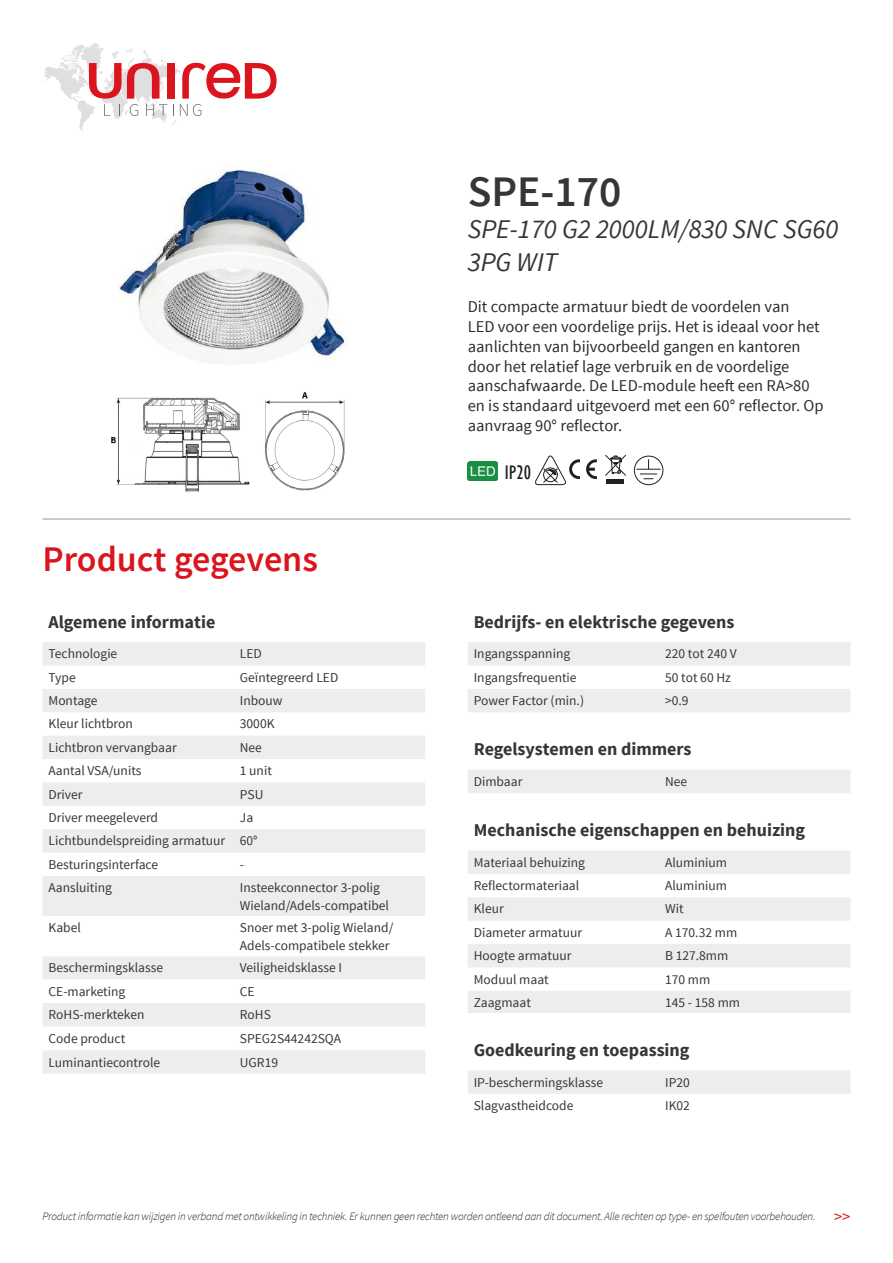
<style>
.page{position:relative;width:893px;height:1263px;background:#fff}
.page>*{position:absolute;margin:0;border:0;box-sizing:border-box;transform-origin:0 0}
.t1{font:600 43.5px "Source Sans Pro";color:#393535}
.t2{font:600 36px "Source Sans Pro";color:#db141d}
.t3{font:italic 27px/32.4px "Source Sans Pro";color:#393535}
.t4{font:condensed 20.1px "Gill Sans";color:#241f1f}
.t5{font:700 18px "Source Sans Pro";color:#393535}
.t6{font:16.5px/19.8px "Source Sans Pro";color:#302c2c}
.t7{font:16.5px "Source Sans Pro";color:#db141d}
.t8{font:13.5px/23.4px "Source Sans Pro";color:#393535}
.t9{font:italic 300 11.25px "Source Sans Pro";letter-spacing:-.02em;color:#241f1f}
</style>
<div class="page">
<svg style="left:44px;top:43px;width:233px;height:88px"></svg>
<img style="left:118px;top:167px;width:230px;height:197px">
<hr style="left:43px;top:519px;width:807px;height:1px;background:#969698">
<svg style="left:43px;top:642px;width:382px;height:117px;fill:#eeeded"></svg>
<svg style="left:43px;top:783px;width:382px;height:291px;fill:#eeeded"></svg>
<svg style="left:43px;top:916px;width:382px;height:87px"></svg>
<svg style="left:468px;top:642px;width:382px;height:452px"></svg>
<img style="left:468px;top:462px;width:29px;height:19px">
<svg style="left:535px;top:455px;width:45px;height:30px"></svg>
<svg style="left:586px;top:459px;width:11px;height:20px"></svg>
<div style="left:634px;top:456px;width:29px;height:29px;border:1px solid #241f1f;border-radius:50%"></div>
<svg style="left:637px;top:460px;width:23px;height:19px"></svg>
<hr style="left:607px;top:480px;width:17px;height:4px;background:#241f1f">
<svg style="left:605px;top:454px;width:21px;height:22px"></svg>
<img style="left:111px;top:392px;width:234px;height:101px">
<h1 class="t1" style="left:468px;top:164px;width:155px">SPE-170</h1>
<h3 class="t3" style="left:468px;top:213px;width:372px">SPE-170 G2 2000LM/830 SNC SG60<br>3PG WIT</h3>
<p class="t6" style="left:468px;top:297px;width:357px">Dit compacte armatuur biedt de voordelen van<br>LED voor een voordelige prijs. Het is ideaal voor het aanlichten van bijvoorbeeld gangen en kantoren door het relatief lage verbruik en de voordelige aanschafwaarde. De LED-module heeft een RA&gt;80 en is standaard uitgevoerd met een 60° reflector. Op aanvraag 90° reflector.</p>
<h2 class="t2" style="left:43px;top:537px;width:277px">Product gegevens</h2>
<h3 class="t5" style="left:49px;top:610px;width:168px">Algemene informatie</h3>
<p class="t8" style="left:49px;top:642px;width:70px">Technologie</p>
<p class="t8" style="left:240px;top:642px;width:23px">LED</p>
<p class="t8" style="left:49px;top:666px;width:29px">Type</p>
<p class="t8" style="left:240px;top:666px;width:100px">GeÏntegreerd LED</p>
<p class="t8" style="left:49px;top:689px;width:51px">Montage</p>
<p class="t8" style="left:240px;top:689px;width:44px">Inbouw</p>
<p class="t8" style="left:49px;top:712px;width:86px">Kleur lichtbron</p>
<p class="t8" style="left:240px;top:712px;width:36px">3000K</p>
<p class="t8" style="left:49px;top:736px;width:130px">Lichtbron vervangbaar</p>
<p class="t8" style="left:240px;top:736px;width:24px">Nee</p>
<p class="t8" style="left:49px;top:759px;width:95px">Aantal VSA/units</p>
<p class="t8" style="left:240px;top:759px;width:34px">1 unit</p>
<p class="t8" style="left:49px;top:783px;width:35px">Driver</p>
<p class="t8" style="left:240px;top:783px;width:25px">PSU</p>
<p class="t8" style="left:49px;top:806px;width:111px">Driver meegeleverd</p>
<p class="t8" style="left:49px;top:806px;width:211px;text-indent:191px">Ja<br>Lichtbundelspreiding armatuur 60°<br>Besturingsinterface</p>
<p class="t8" style="left:240px;top:853px;width:6px">-</p>
<p class="t8" style="left:49px;top:876px;width:65px">Aansluiting</p>
<p class="t8" style="left:240px;top:879px;width:151px;line-height:18px">Insteekconnector 3-polig<br>Wieland/Adels-compatibel</p>
<p class="t8" style="left:49px;top:916px;width:34px">Kabel</p>
<p class="t8" style="left:240px;top:919px;width:155px;line-height:18px">Snoer met 3-polig Wieland/<br>Adels-compatibele stekker</p>
<p class="t8" style="left:49px;top:956px;width:116px">Beschermingsklasse</p>
<p class="t8" style="left:240px;top:956px;width:104px">Veiligheidsklasse I</p>
<p class="t8" style="left:49px;top:980px;width:78px">CE-marketing</p>
<p class="t8" style="left:240px;top:980px;width:16px">CE</p>
<p class="t8" style="left:49px;top:1003px;width:97px">RoHS-merkteken</p>
<p class="t8" style="left:240px;top:1003px;width:33px">RoHS</p>
<p class="t8" style="left:49px;top:1026px;width:78px">Code product</p>
<p class="t8" style="left:240px;top:1026px;width:103px">SPEG2S44242SQA</p>
<p class="t8" style="left:49px;top:1050px;width:113px">Luminantiecontrole</p>
<p class="t8" style="left:240px;top:1050px;width:40px">UGR19</p>
<h3 class="t4" style="left:505px;top:461px;width:28px">IP20</h3>
<h3 class="t5" style="left:474px;top:610px;width:262px">Bedrijfs- en elektrische gegevens</h3>
<p class="t8" style="left:474px;top:642px;width:98px">Ingangsspanning</p>
<p class="t8" style="left:665px;top:642px;width:73px">220 tot 240 V</p>
<p class="t8" style="left:474px;top:666px;width:104px">Ingangsfrequentie</p>
<p class="t8" style="left:665px;top:666px;width:67px">50 tot 60 Hz</p>
<p class="t8" style="left:474px;top:689px;width:112px">Power Factor (min.)</p>
<p class="t8" style="left:665px;top:689px;width:25px">&gt;0.9</p>
<h3 class="t5" style="left:474px;top:738px;width:219px">Regelsystemen en dimmers</h3>
<p class="t8" style="left:474px;top:770px;width:50px">Dimbaar</p>
<p class="t8" style="left:665px;top:770px;width:24px">Nee</p>
<h3 class="t5" style="left:474px;top:818px;width:333px">Mechanische eigenschappen en behuizing</h3>
<p class="t8" style="left:474px;top:851px;width:113px">Materiaal behuizing</p>
<p class="t8" style="left:665px;top:851px;width:63px">Aluminium</p>
<p class="t8" style="left:474px;top:874px;width:107px">Reflectormateriaal</p>
<p class="t8" style="left:665px;top:874px;width:63px">Aluminium</p>
<p class="t8" style="left:474px;top:897px;width:31px">Kleur</p>
<p class="t8" style="left:665px;top:897px;width:20px">Wit</p>
<p class="t8" style="left:474px;top:921px;width:110px">Diameter armatuur</p>
<p class="t8" style="left:665px;top:921px;width:74px">A 170.32 mm</p>
<p class="t8" style="left:474px;top:944px;width:99px">Hoogte armatuur</p>
<p class="t8" style="left:665px;top:944px;width:65px">B 127.8mm</p>
<p class="t8" style="left:474px;top:968px;width:77px">Moduul maat</p>
<p class="t8" style="left:665px;top:968px;width:47px">170 mm</p>
<p class="t8" style="left:474px;top:991px;width:59px">Zaagmaat</p>
<p class="t8" style="left:665px;top:991px;width:77px">145 - 158 mm</p>
<h3 class="t5" style="left:474px;top:1038px;width:217px">Goedkeuring en toepassing</h3>
<p class="t8" style="left:474px;top:1070px;width:131px">IP-beschermingsklasse</p>
<p class="t8" style="left:665px;top:1070px;width:26px">IP20</p>
<p class="t8" style="left:474px;top:1094px;width:101px">Slagvastheidcode</p>
<p class="t8" style="left:665px;top:1094px;width:26px">IK02</p>
<p class="t9" style="left:43px;top:1209px;width:774px">Product informatie kan wijzigen in verband met ontwikkeling in techniek. Er kunnen geen rechten worden ontleend aan dit document. Alle rechten op type- en spelfouten voorbehouden.</p>
<p class="t7" style="left:834px;top:1206px;width:18px">&gt;&gt;</p>
</div>
